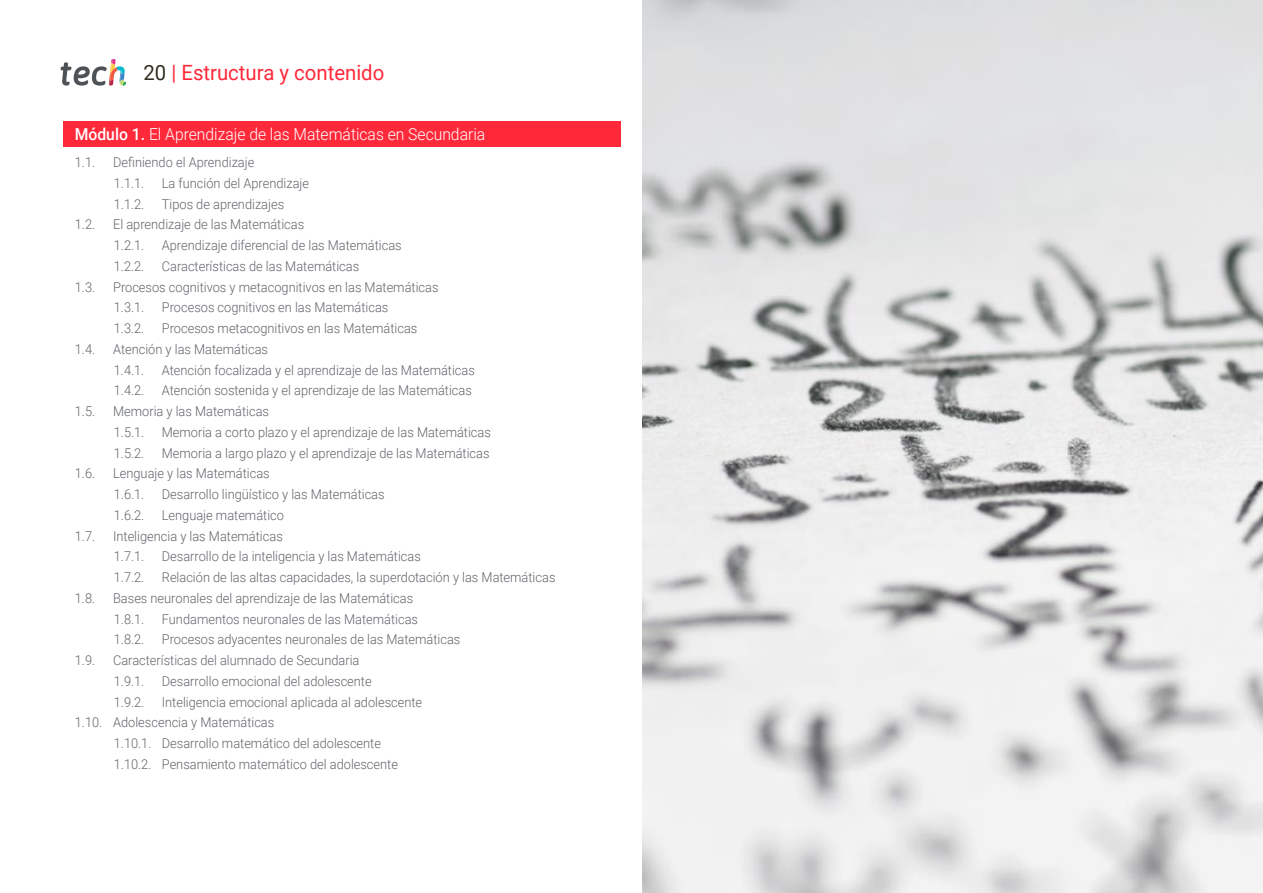
<style>
.page{position:relative;width:1263px;height:893px;background:#fff}
.page>*{position:absolute;margin:0;border:0;box-sizing:border-box;transform-origin:0 0}
.t1{font:21px "Roboto";color:#ff293a}
.t2{font:300 16.5px "Roboto";color:#fff;scale:.95 1}
.t3{font:300 13.5px/20.7px "Roboto";color:#61646a;scale:.95 1}
.s1{color:#312e20}
.s2{font-weight:500}
</style>
<div class="page">
<svg style="left:61px;top:59px;width:65px;height:27px"></svg>
<div style="left:64px;top:121px;width:557px;height:25px;background:#ff293a"></div>
<img style="left:642px;top:0;width:621px;height:893px">
<h1 class="t1" style="left:144px;top:57px;width:242px"><span class="s1">20</span> | Estructura y contenido</h1>
<p class="t2" style="left:75px;top:123px;width:433px"><span class="s2">Módulo 1.</span> El Aprendizaje de las Matemáticas en Secundaria</p>
<p class="t3" style="left:75px;top:151px;width:23px">1.1.</p>
<p class="t3" style="left:113px;top:151px;width:150px">Definiendo el Aprendizaje<br>1.1.1.</p>
<p class="t3" style="left:162px;top:172px;width:157px">La función del Aprendizaje</p>
<p class="t3" style="left:114px;top:193px;width:34px">1.1.2.</p>
<p class="t3" style="left:162px;top:193px;width:130px">Tipos de aprendizajes</p>
<p class="t3" style="left:75px;top:214px;width:23px">1.2.</p>
<p class="t3" style="left:113px;top:214px;width:203px">El aprendizaje de las Matemáticas<br>1.2.1.</p>
<p class="t3" style="left:162px;top:234px;width:254px">Aprendizaje diferencial de las Matemáticas</p>
<p class="t3" style="left:114px;top:255px;width:34px">1.2.2.</p>
<p class="t3" style="left:162px;top:255px;width:209px">Características de las Matemáticas</p>
<p class="t3" style="left:75px;top:276px;width:23px">1.3.</p>
<p class="t3" style="left:113px;top:276px;width:344px">Procesos cognitivos y metacognitivos en las Matemáticas<br>1.3.1.</p>
<p class="t3" style="left:162px;top:297px;width:240px">Procesos cognitivos en las Matemáticas</p>
<p class="t3" style="left:114px;top:317px;width:34px">1.3.2.</p>
<p class="t3" style="left:162px;top:317px;width:270px">Procesos metacognitivos en las Matemáticas</p>
<p class="t3" style="left:75px;top:338px;width:23px">1.4.</p>
<p class="t3" style="left:113px;top:338px;width:165px">Atención y las Matemáticas<br>1.4.1.</p>
<p class="t3" style="left:162px;top:359px;width:331px">Atención focalizada y el aprendizaje de las Matemáticas</p>
<p class="t3" style="left:114px;top:380px;width:34px">1.4.2.</p>
<p class="t3" style="left:162px;top:380px;width:328px">Atención sostenida y el aprendizaje de las Matemáticas</p>
<p class="t3" style="left:75px;top:400px;width:23px">1.5.</p>
<p class="t3" style="left:113px;top:400px;width:166px">Memoria y las Matemáticas<br>1.5.1.</p>
<p class="t3" style="left:162px;top:421px;width:348px">Memoria a corto plazo y el aprendizaje de las Matemáticas</p>
<p class="t3" style="left:114px;top:442px;width:34px">1.5.2.</p>
<p class="t3" style="left:162px;top:442px;width:346px">Memoria a largo plazo y el aprendizaje de las Matemáticas</p>
<p class="t3" style="left:75px;top:463px;width:23px">1.6.</p>
<p class="t3" style="left:113px;top:463px;width:166px">Lenguaje y las Matemáticas<br>1.6.1.</p>
<p class="t3" style="left:162px;top:483px;width:236px">Desarrollo lingüístico y las Matemáticas</p>
<p class="t3" style="left:114px;top:504px;width:34px">1.6.2.</p>
<p class="t3" style="left:162px;top:504px;width:130px">Lenguaje matemático</p>
<p class="t3" style="left:75px;top:525px;width:23px">1.7.</p>
<p class="t3" style="left:113px;top:525px;width:180px">Inteligencia y las Matemáticas<br>1.7.1.</p>
<p class="t3" style="left:162px;top:546px;width:274px">Desarrollo de la inteligencia y las Matemáticas</p>
<p class="t3" style="left:114px;top:566px;width:34px">1.7.2.</p>
<p class="t3" style="left:162px;top:566px;width:416px">Relación de las altas capacidades, la superdotación y las Matemáticas</p>
<p class="t3" style="left:75px;top:587px;width:23px">1.8.</p>
<p class="t3" style="left:113px;top:587px;width:317px">Bases neuronales del aprendizaje de las Matemáticas<br>1.8.1.</p>
<p class="t3" style="left:162px;top:608px;width:271px">Fundamentos neuronales de las Matemáticas</p>
<p class="t3" style="left:114px;top:629px;width:34px">1.8.2.</p>
<p class="t3" style="left:162px;top:629px;width:316px">Procesos adyacentes neuronales de las Matemáticas</p>
<p class="t3" style="left:75px;top:649px;width:23px">1.9.</p>
<p class="t3" style="left:113px;top:649px;width:261px">Características del alumnado de Secundaria<br>1.9.1.</p>
<p class="t3" style="left:162px;top:670px;width:222px">Desarrollo emocional del adolescente</p>
<p class="t3" style="left:114px;top:691px;width:34px">1.9.2.</p>
<p class="t3" style="left:162px;top:691px;width:276px">Inteligencia emocional aplicada al adolescente</p>
<p class="t3" style="left:75px;top:712px;width:211px">1.10. Adolescencia y Matemáticas</p>
<p class="t3" style="left:114px;top:732px;width:283px">1.10.1. Desarrollo matemático del adolescente</p>
<p class="t3" style="left:114px;top:753px;width:301px">1.10.2. Pensamiento matemático del adolescente</p>
</div>
